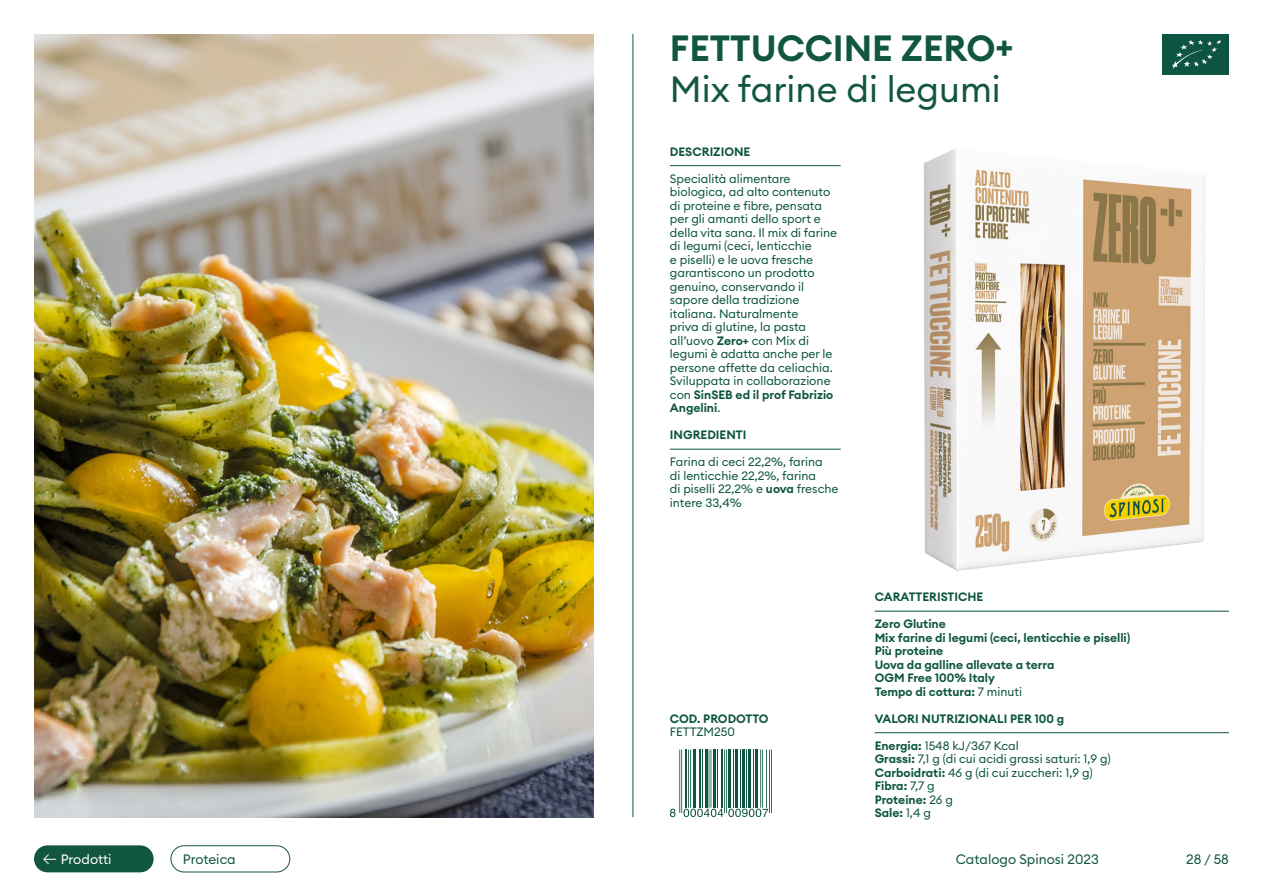
<style>
.page{position:relative;width:1263px;height:893px;background:#fff}
.page>*{position:absolute;margin:0;border:0;box-sizing:border-box;transform-origin:0 0}
.t1{font:36px "Font Regular 2";color:#115640}
.t2{font:36px "Font Semi Bold 2";color:#115640}
.t3{font:13.5px "Font Regular 2";color:#115640}
.t4{font:13.5px "Font Regular 2";letter-spacing:-.005em;color:#fff}
.t5{font:12px/13.5px "Font Regular 2";color:#0d5540}
.t6{font:12px "Font Semi Bold 2";color:#0d5540}
.s1{font-family:"Font Semi Bold 2"}
.s2{font-family:"Font Regular 2"}
.s3{font-family:"Riforma";font-weight:300}
</style>
<div class="page">
<hr style="left:632px;top:34px;width:1px;height:783px;background:#115640">
<hr style="left:670px;top:165px;width:171px;height:1px;background:#0d5540">
<hr style="left:670px;top:449px;width:171px;height:1px;background:#0d5540">
<hr style="left:875px;top:611px;width:354px;height:1px;background:#0d5540">
<hr style="left:875px;top:732px;width:354px;height:1px;background:#0d5540">
<img style="left:924px;top:147px;width:281px;height:424px">
<hr style="left:681px;top:750px;width:1px;height:63px;background:#0d5540">
<hr style="left:679px;top:750px;width:1px;height:63px;background:#0d5540">
<hr style="left:685px;top:750px;width:2px;height:58px;background:#0d5540">
<hr style="left:690px;top:750px;width:1px;height:58px;background:#0d5540">
<hr style="left:688px;top:750px;width:1px;height:58px;background:#0d5540">
<hr style="left:693px;top:750px;width:3px;height:58px;background:#0d5540">
<hr style="left:699px;top:750px;width:2px;height:58px;background:#0d5540">
<hr style="left:702px;top:750px;width:1px;height:58px;background:#0d5540">
<hr style="left:705px;top:750px;width:2px;height:58px;background:#0d5540">
<hr style="left:710px;top:750px;width:1px;height:58px;background:#0d5540">
<hr style="left:709px;top:750px;width:1px;height:58px;background:#0d5540">
<hr style="left:713px;top:750px;width:3px;height:58px;background:#0d5540">
<hr style="left:717px;top:750px;width:1px;height:58px;background:#0d5540">
<hr style="left:721px;top:750px;width:2px;height:58px;background:#0d5540">
<hr style="left:726px;top:750px;width:1px;height:63px;background:#0d5540">
<hr style="left:724px;top:750px;width:1px;height:63px;background:#0d5540">
<hr style="left:728px;top:750px;width:3px;height:58px;background:#0d5540">
<hr style="left:733px;top:750px;width:1px;height:58px;background:#0d5540">
<hr style="left:735px;top:750px;width:3px;height:58px;background:#0d5540">
<hr style="left:740px;top:750px;width:1px;height:58px;background:#0d5540">
<hr style="left:742px;top:750px;width:2px;height:58px;background:#0d5540">
<hr style="left:746px;top:750px;width:1px;height:58px;background:#0d5540">
<hr style="left:748px;top:750px;width:3px;height:58px;background:#0d5540">
<hr style="left:753px;top:750px;width:1px;height:58px;background:#0d5540">
<hr style="left:755px;top:750px;width:3px;height:58px;background:#0d5540">
<hr style="left:771px;top:750px;width:1px;height:63px;background:#0d5540">
<hr style="left:769px;top:750px;width:1px;height:63px;background:#0d5540">
<hr style="left:766px;top:750px;width:1px;height:58px;background:#0d5540">
<hr style="left:762px;top:750px;width:1px;height:58px;background:#0d5540">
<hr style="left:760px;top:750px;width:1px;height:58px;background:#0d5540">
<svg style="left:670px;top:809px;width:5px;height:8px"></svg>
<svg style="left:683px;top:809px;width:85px;height:8px"></svg>
<div style="left:1163px;top:34px;width:66px;height:41px;background:#0d5540"></div>
<svg style="left:1172px;top:40px;width:49px;height:29px"></svg>
<img style="left:34px;top:34px;width:559px;height:783px">
<div style="left:171px;top:845px;width:119px;height:27px;border:1px solid #115640;border-radius:13px"></div>
<div style="left:34px;top:845px;width:120px;height:27px;background:#115640;border-radius:14px"></div>
<p class="t2" style="left:670px;top:25px;width:345px">FETTUCCINE ZERO+</p>
<p class="t1" style="left:670px;top:66px;width:332px">Mix farine di legumi</p>
<p class="t6" style="left:670px;top:144px;width:82px">DESCRIZIONE</p>
<p class="t5" style="left:670px;top:171px;width:169px">Specialità alimentare biologica, ad alto contenuto di proteine e fibre, pensata per gli amanti dello sport e della vita sana. Il mix di farine di legumi (ceci, lenticchie<br>e piselli) e le uova fresche garantiscono un prodotto genuino, conservando il sapore della tradizione italiana. Naturalmente<br>priva di glutine, la pasta all’uovo <span class="s1">Zero+</span> con Mix di legumi è adatta anche per le persone affette da celiachia.<br>Sviluppata in collaborazione con <span class="s1">SinSEB ed il prof Fabrizio<br>Angelini</span>.</p>
<p class="t6" style="left:670px;top:427px;width:78px">INGREDIENTI</p>
<p class="t5" style="left:670px;top:455px;width:170px">Farina di ceci 22,2%, farina<br>di lenticchie 22,2%, farina<br>di piselli 22,2% e <span class="s1">uova</span> fresche intere 33,4%</p>
<p class="t6" style="left:670px;top:711px;width:100px">COD. PRODOTTO</p>
<p class="t5" style="left:670px;top:725px;width:67px">FETTZM250</p>
<p class="t6" style="left:875px;top:589px;width:110px">CARATTERISTICHE</p>
<p class="t6" style="left:875px;top:616px;width:73px">Zero Glutine</p>
<p class="t6" style="left:875px;top:630px;width:257px">Mix farine di legumi (ceci, lenticchie e piselli)</p>
<p class="t6" style="left:875px;top:643px;width:70px">Più proteine</p>
<p class="t6" style="left:875px;top:657px;width:181px">Uova da galline allevate a terra</p>
<p class="t6" style="left:875px;top:670px;width:122px">OGM Free 100% Italy</p>
<p class="t6" style="left:875px;top:684px;width:149px">Tempo di cottura: <span class="s2">7 minuti</span></p>
<p class="t6" style="left:875px;top:711px;width:191px">VALORI NUTRIZIONALI PER 100 g</p>
<p class="t5" style="left:875px;top:738px;width:146px"><span class="s1">Energia:</span> 1548 kJ/367 Kcal</p>
<p class="t5" style="left:875px;top:752px;width:238px"><span class="s1">Grassi:</span> 7,1 g (di cui acidi grassi saturi: 1,9 g)</p>
<p class="t5" style="left:875px;top:765px;width:220px"><span class="s1">Carboidrati:</span> 46 g (di cui zuccheri: 1,9 g)</p>
<p class="t6" style="left:875px;top:778px;width:62px">Fibra: <span class="s2">7,7 g</span></p>
<p class="t6" style="left:875px;top:792px;width:80px">Proteine: <span class="s2">26 g</span></p>
<p class="t6" style="left:875px;top:805px;width:58px">Sale: <span class="s2">1,4 g</span></p>
<p class="t4" style="left:43px;top:850px;width:70px"><span class="s3">←</span> Prodotti</p>
<p class="t3" style="left:183px;top:850px;width:54px">Proteica</p>
<p class="t3" style="left:956px;top:850px;width:145px">Catalogo Spinosi 2023</p>
<p class="t3" style="left:1186px;top:850px;width:44px">28 / 58</p>
</div>
